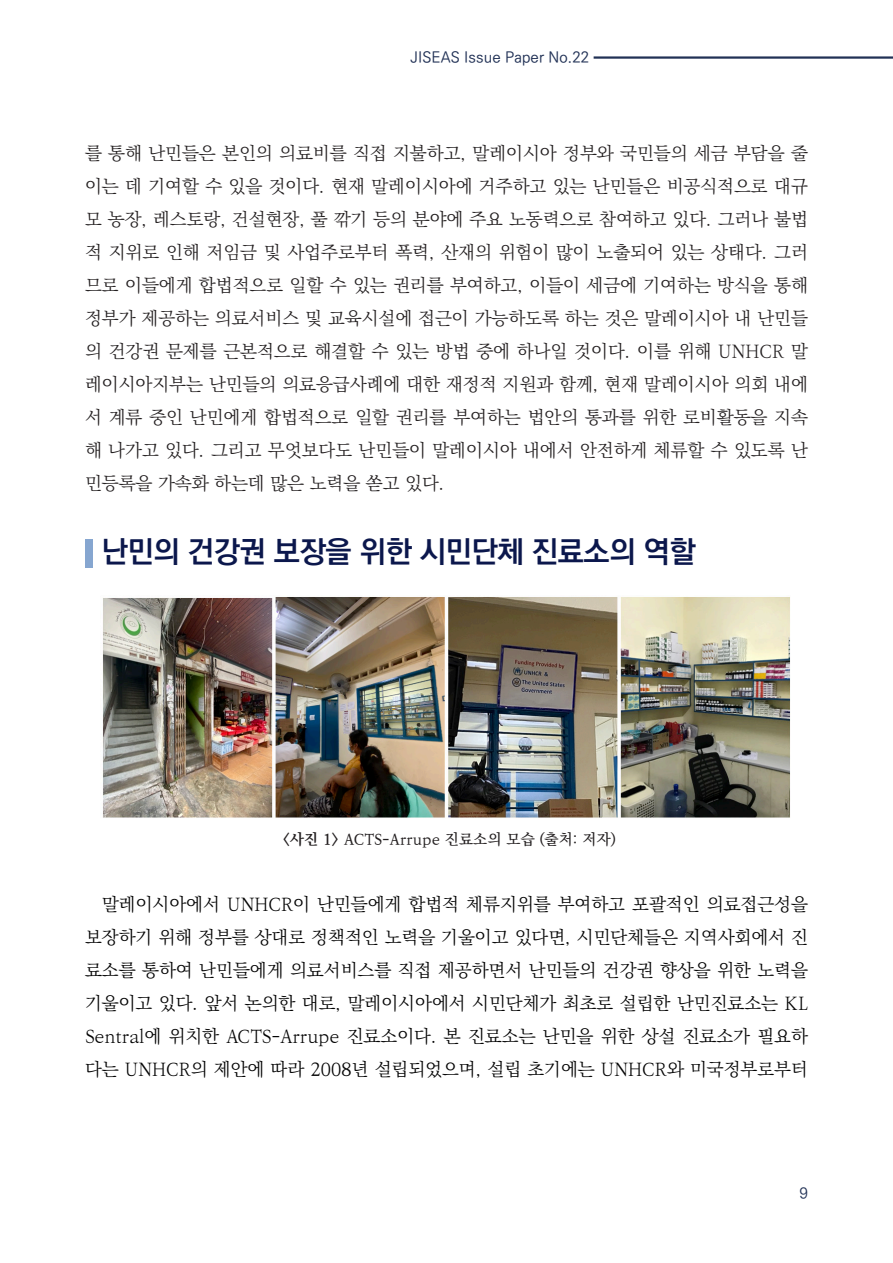
<style>
.page{position:relative;width:893px;height:1263px;background:#fff}
.page>*{position:absolute;margin:0;border:0;box-sizing:border-box;transform-origin:0 0}
.소제목{font:700 30px "Ko Pub World Dotum";letter-spacing:-.01em;color:#0b174c}
.t1{font:300 18px/33px "Ko Pub World Batang";color:#231f20;text-align:justify}
.t2{font:300 18px/33px "Ko Pub World Batang";color:#030303;text-align:justify}
.t3{font:500 15px "Ko Pub World Batang";letter-spacing:.01em;color:#231f20}
.t4{font:500 15px "Ko Pub World Dotum";letter-spacing:.005em;color:#213155}
.s1{font-weight:700}
</style>
<div class="page">
<img style="left:103px;top:597px;width:687px;height:221px">
<hr style="left:594px;top:56px;width:299px;height:3px;background:#213155">
<div style="left:85px;top:539px;width:8px;height:28px;background:#86a6d0"></div>
<p class="t4" style="left:411px;top:47px;width:180px">JISEAS Issue Paper No.22</p>
<p class="t1" style="left:85px;top:137px;width:724px">를 통해 난민들은 본인의 의료비를 직접 지불하고, 말레이시아 정부와 국민들의 세금 부담을 줄 이는 데 기여할 수 있을 것이다. 현재 말레이시아에 거주하고 있는 난민들은 비공식적으로 대규 모 농장, 레스토랑, 건설현장, 풀 깎기 등의 분야에 주요 노동력으로 참여하고 있다. 그러나 불법 적 지위로 인해 저임금 및 사업주로부터 폭력, 산재의 위험이 많이 노출되어 있는 상태다. 그러 므로 이들에게 합법적으로 일할 수 있는 권리를 부여하고, 이들이 세금에 기여하는 방식을 통해 정부가 제공하는 의료서비스 및 교육시설에 접근이 가능하도록 하는 것은 말레이시아 내 난민들 의 건강권 문제를 근본적으로 해결할 수 있는 방법 중에 하나일 것이다. 이를 위해 UNHCR 말 레이시아지부는 난민들의 의료응급사례에 대한 재정적 지원과 함께, 현재 말레이시아 의회 내에 서 계류 중인 난민에게 합법적으로 일할 권리를 부여하는 법안의 통과를 위한 로비활동을 지속 해 나가고 있다. 그리고 무엇보다도 난민들이 말레이시아 내에서 안전하게 체류할 수 있도록 난 민등록을 가속화 하는데 많은 노력을 쏟고 있다.</p>
<p class="소제목" style="left:102px;top:530px;width:595px">난민의 건강권 보장을 위한 시민단체 진료소의 역할</p>
<p class="t3" style="left:283px;top:828px;width:335px"><span class="s1">&lt;사진 1&gt;</span> ACTS-Arrupe 진료소의 모습 (출처: 저자)</p>
<p class="t2" style="left:85px;top:888px;width:724px;text-indent:17px">말레이시아에서 UNHCR이 난민들에게 합법적 체류지위를 부여하고 포괄적인 의료접근성을 보장하기 위해 정부를 상대로 정책적인 노력을 기울이고 있다면, 시민단체들은 지역사회에서 진 료소를 통하여 난민들에게 의료서비스를 직접 제공하면서 난민들의 건강권 향상을 위한 노력을 기울이고 있다. 앞서 논의한 대로, 말레이시아에서 시민단체가 최초로 설립한 난민진료소는 KL Sentral에 위치한 ACTS-Arrupe 진료소이다. 본 진료소는 난민을 위한 상설 진료소가 필요하 다는 UNHCR의 제안에 따라 2008년 설립되었으며, 설립 초기에는 UNHCR와 미국정부로부터</p>
<p class="t4" style="left:799px;top:1183px;width:10px">9</p>
</div>
